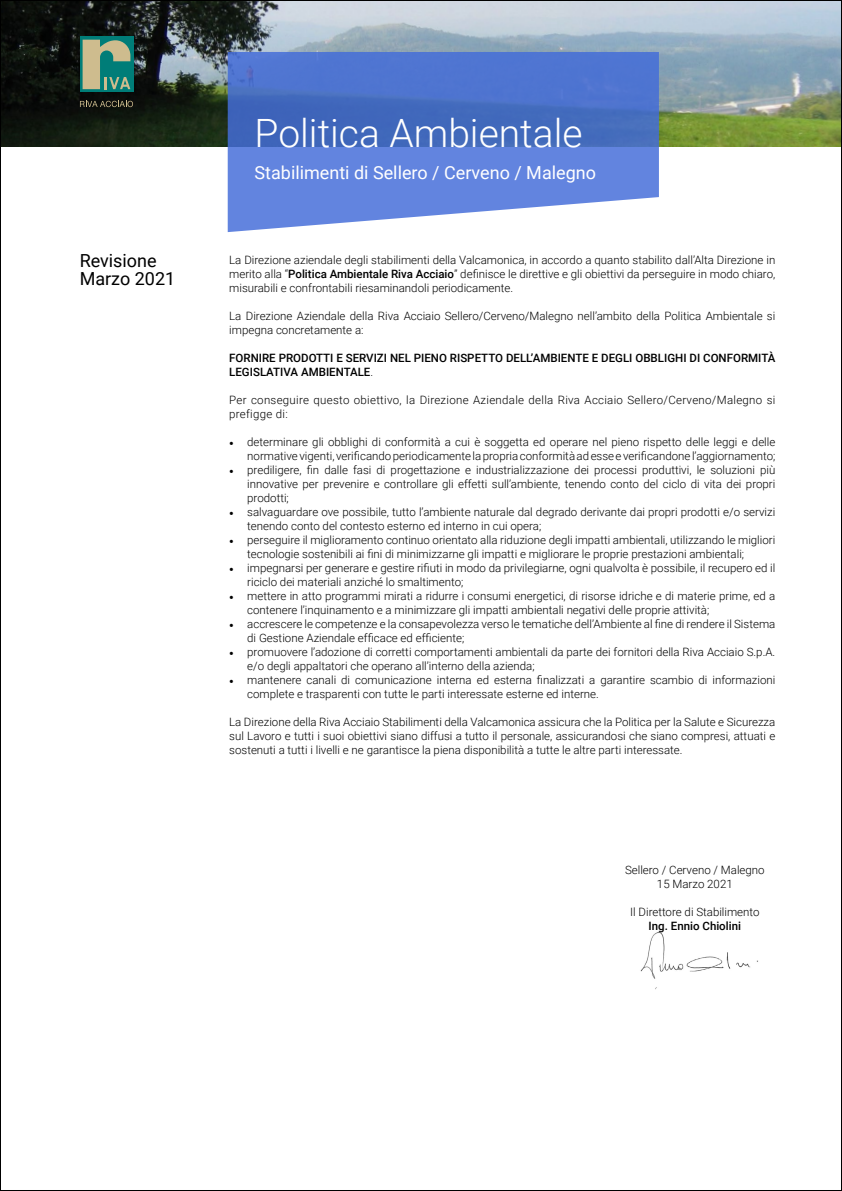
<style>
.page{position:relative;width:842px;height:1191px;background:#fff}
.page>*{position:absolute;margin:0;border:0;box-sizing:border-box;transform-origin:0 0}
.t1{font:300 39px "Roboto";color:#fff}
.t2{font:18px "Roboto";color:#fff}
.t3{font:18px/18px "Roboto";color:#000}
.t4{font:300 11.5px/14px "Roboto";color:#000}
.t5{font:500 11.5px/14px "Roboto";color:#000}
.t6{font:300 11.5px/14px "Roboto";letter-spacing:.025em;color:#000}
.s1{font-weight:500}
.s2{font-weight:300}
.s3{font-family:"Minion Pro";font-weight:400;font-size:12px}
</style>
<div class="page">
<img style="left:2px;top:2px;width:838px;height:145px">
<svg style="left:228px;top:52px;width:431px;height:180px;background:#6384d4"></svg>
<img style="left:640px;top:932px;width:118px;height:58px">
<svg style="left:80px;top:37px;width:53px;height:55px"></svg>
<svg style="left:83px;top:40px;width:47px;height:49px;background:#7da385"></svg>
<svg style="left:80px;top:101px;width:53px;height:6px"></svg>
<h1 class="t1" style="left:255px;top:105px;width:329px">Politica Ambientale</h1>
<h2 class="t2" style="left:255px;top:160px;width:343px">Stabilimenti di Sellero / Cerveno / Malegno</h2>
<h2 class="t3" style="left:80px;top:251px;width:97px">Revisione<br>Marzo 2021</h2>
<p class="t4" style="left:229px;top:252px;width:548px;text-align:justify">La Direzione aziendale degli stabilimenti della Valcamonica, in accordo a quanto stabilito dall’Alta Direzione in merito alla “<span class="s1">Politica Ambientale Riva Acciaio</span>” definisce le direttive e gli obiettivi da perseguire in modo chiaro, misurabili e confrontabili riesaminandoli periodicamente.</p>
<p class="t4" style="left:229px;top:308px;width:548px">La Direzione Aziendale della Riva Acciaio Sellero/Cerveno/Malegno nell’ambito della Politica Ambientale si impegna concretamente a:</p>
<p class="t5" style="left:229px;top:350px;width:548px">FORNIRE PRODOTTI E SERVIZI NEL PIENO RISPETTO DELL’AMBIENTE E DEGLI OBBLIGHI DI CONFORMITÀ<br>LEGISLATIVA AMBIENTALE<span class="s2">.</span></p>
<p class="t6" style="left:229px;top:392px;width:548px">Per conseguire questo obiettivo, la Direzione Aziendale della Riva Acciaio Sellero/Cerveno/Malegno si prefigge di:</p>
<p class="t4" style="left:229px;top:434px;width:548px;text-align:right"><span class="s3">•</span> determinare gli obblighi di conformità a cui è soggetta ed operare nel pieno rispetto delle leggi e delle normative vigenti, verificando periodicamente la propria conformità ad esse e verificandone l’aggiornamento;</p>
<p class="t4" style="left:247px;top:462px;width:530px;text-align:justify;text-indent:-18px"><span class="s3">•</span> prediligere, fin dalle fasi di progettazione e industrializzazione dei processi produttivi, le soluzioni più innovative per prevenire e controllare gli effetti sull’ambiente, tenendo conto del ciclo di vita dei propri prodotti;</p>
<p class="t4" style="left:247px;top:504px;width:530px;text-indent:-18px"><span class="s3">•</span> salvaguardare ove possibile, tutto l’ambiente naturale dal degrado derivante dai propri prodotti e/o servizi tenendo conto del contesto esterno ed interno in cui opera;</p>
<p class="t4" style="left:247px;top:532px;width:530px;text-indent:-18px"><span class="s3">•</span> perseguire il miglioramento continuo orientato alla riduzione degli impatti ambientali, utilizzando le migliori tecnologie sostenibili ai fini di minimizzarne gli impatti e migliorare le proprie prestazioni ambientali;</p>
<p class="t4" style="left:247px;top:560px;width:530px;text-indent:-18px"><span class="s3">•</span> impegnarsi per generare e gestire rifiuti in modo da privilegiarne, ogni qualvolta è possibile, il recupero ed il riciclo dei materiali anziché lo smaltimento;</p>
<p class="t4" style="left:247px;top:588px;width:530px;text-indent:-18px"><span class="s3">•</span> mettere in atto programmi mirati a ridurre i consumi energetici, di risorse idriche e di materie prime, ed a contenere l’inquinamento e a minimizzare gli impatti ambientali negativi delle proprie attività;</p>
<p class="t4" style="left:247px;top:616px;width:530px;text-indent:-18px"><span class="s3">•</span> accrescere le competenze e la consapevolezza verso le tematiche dell’Ambiente al fine di rendere il Sistema di Gestione Aziendale efficace ed efficiente;</p>
<p class="t4" style="left:247px;top:644px;width:530px;text-indent:-18px"><span class="s3">•</span> promuovere l’adozione di corretti comportamenti ambientali da parte dei fornitori della Riva Acciaio S.p.A. e/o degli appaltatori che operano all’interno della azienda;</p>
<p class="t4" style="left:247px;top:672px;width:530px;text-indent:-18px"><span class="s3">•</span> mantenere canali di comunicazione interna ed esterna finalizzati a garantire scambio di informazioni complete e trasparenti con tutte le parti interessate esterne ed interne.</p>
<p class="t4" style="left:229px;top:714px;width:548px;text-align:justify">La Direzione della Riva Acciaio Stabilimenti della Valcamonica assicura che la Politica per la Salute e Sicurezza sul Lavoro e tutti i suoi obiettivi siano diffusi a tutto il personale, assicurandosi che siano compresi, attuati e sostenuti a tutti i livelli e ne garantisce la piena disponibilità a tutte le altre parti interessate.</p>
<p class="t4" style="left:625px;top:862px;width:141px;text-align:center">Sellero / Cerveno / Malegno<br>15 Marzo 2021</p>
<p class="t4" style="left:630px;top:904px;width:131px">Il Direttore di Stabilimento</p>
<p class="t5" style="left:649px;top:918px;width:94px">Ing. Ennio Chiolini</p>
</div>
